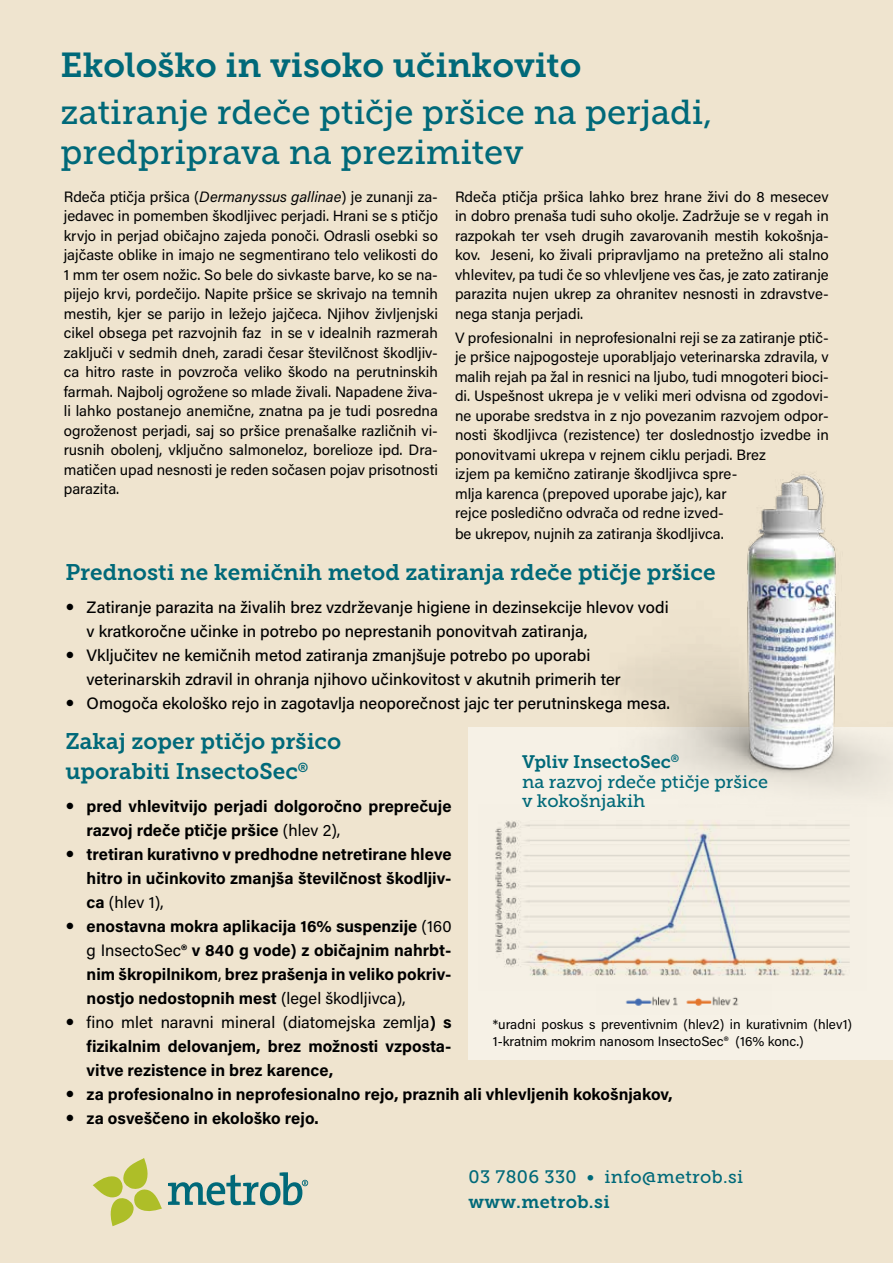
<style>
.page{position:relative;width:893px;height:1263px;background:#efe4cf}
.page>*{position:absolute;margin:0;border:0;box-sizing:border-box;transform-origin:0 0}
.t1{font:34.5px/40.5px "Museo Slab 500";color:#006979}
.t2{font:34.5px "Museo Slab 700";color:#006979}
.t3{font:22.5px/30px "Museo Slab 700";color:#006979}
.t4{font:18px/19.4px "Museo Slab 500";color:#006979}
.t5{font:18px "Museo Slab 500";letter-spacing:.02em;color:#006979}
.t6{font:18px "Museo Slab 700";color:#006979}
.t7{font:18px "Museo Slab 700";letter-spacing:.02em;color:#006979}
.t8{font:700 16.5px/24px "Acumin Pro";color:#000}
.t9{font:500 16.5px/24px "Acumin Pro";color:#000}
.t10{font:15px/19.5px "Acumin Pro";color:#000;text-align:justify}
.t11{font:13.5px/16.5px "Acumin Pro";color:#000}
.s1{font-style:italic}
.s2{font-weight:400}
</style>
<div class="page">
<div style="left:469px;top:727px;width:424px;height:333px;background:#f6f1e6"></div>
<img style="left:625px;top:473px;width:262px;height:317px">
<img style="left:495px;top:820px;width:355px;height:156px">
<img style="left:625px;top:996px;width:113px;height:10px">
<svg style="left:93px;top:1158px;width:69px;height:68px"></svg>
<svg style="left:168px;top:1172px;width:140px;height:33px"></svg>
<h1 class="t2" style="left:61px;top:45px;width:522px">Ekološko in visoko učinkovito</h1>
<h1 class="t1" style="left:61px;top:92px;width:653px">zatiranje rdeče ptičje pršice na perjadi, predpriprava na prezimitev</h1>
<p class="t10" style="left:64px;top:186px;width:376px">Rdeča ptičja pršica (<span class="s1">Dermanyssus gallinae</span>) je zunanji za&shy;jedavec in pomemben škodljivec perjadi. Hrani se s ptičjo krvjo in perjad običajno zajeda ponoči. Odrasli osebki so jajčaste oblike in imajo ne segmentirano telo velikosti do 1 mm ter osem nožic. So bele do sivkaste barve, ko se na&shy;pijejo krvi, pordečijo. Napite pršice se skrivajo na temnih mestih, kjer se parijo in ležejo jajčeca. Njihov življenjski cikel obsega pet razvojnih faz in se v idealnih razmerah zaključi v sedmih dneh, zaradi česar številčnost škodljiv&shy;ca hitro raste in povzroča veliko škodo na perutninskih farmah. Najbolj ogrožene so mlade živali. Napadene živa&shy;li lahko postanejo anemične, znatna pa je tudi posredna ogroženost perjadi, saj so pršice prenašalke različnih vi&shy;rusnih obolenj, vključno salmoneloz, borelioze ipd. Dra&shy;matičen upad nesnosti je reden sočasen pojav prisotnosti parazita.</p>
<p class="t10" style="left:455px;top:186px;width:375px">Rdeča ptičja pršica lahko brez hrane živi do 8 mesecev in dobro prenaša tudi suho okolje. Zadržuje se v regah in razpokah ter vseh drugih zavarovanih mestih kokošnja&shy;kov. Jeseni, ko živali pripravljamo na pretežno ali stalno vhlevitev, pa tudi če so vhlevljene ves čas, je zato zatiranje parazita nujen ukrep za ohranitev nesnosti in zdravstve&shy;nega stanja perjadi.</p>
<p class="t10" style="left:455px;top:327px;width:375px;text-align:left">V profesionalni in neprofesionalni reji se za zatiranje ptič&shy;je pršice najpogosteje uporabljajo veterinarska zdravila, v malih rejah pa žal in resnici na ljubo, tudi mnogoteri bioci&shy;di. Uspešnost ukrepa je v veliki meri odvisna od zgodovi&shy;ne uporabe sredstva in z njo povezanim razvojem odpor&shy;nosti škodljivca (rezistence) ter doslednostjo izvedbe in ponovitvami ukrepa v rejnem ciklu perjadi. Brez<br>izjem pa kemično zatiranje škodljivca spre-<br>mlja karenca (prepoved uporabe jajc), kar<br>rejce posledično odvrača od redne izved-</p>
<p class="t10" style="left:455px;top:523px;width:270px">be ukrepov, nujnih za zatiranja škodljivca.</p>
<h2 class="t3" style="left:65px;top:557px;width:652px">Prednosti ne kemičnih metod zatiranja rdeče ptičje pršice</h2>
<p class="t9" style="left:87px;top:594px;width:585px">Zatiranje parazita na živalih brez vzdrževanje higiene in dezinsekcije hlevov vodi v kratkoročne učinke in potrebo po neprestanih ponovitvah zatiranja,<br>Vključitev ne kemičnih metod zatiranja zmanjšuje potrebo po uporabi veterinarskih zdravil in ohranja njihovo učinkovitost v akutnih primerih ter Omogoča ekološko rejo in zagotavlja neoporečnost jajc ter perutninskega mesa.</p>
<h2 class="t3" style="left:65px;top:726px;width:277px">Zakaj zoper ptičjo pršico uporabiti InsectoSec<sup>®</sup></h2>
<p class="t8" style="left:87px;top:793px;width:587px">pred vhlevitvijo perjadi dolgoročno preprečuje<br>razvoj rdeče ptičje pršice <span class="s2">(hlev 2),<br></span>tretiran kurativno v predhodne netretirane hleve<br>hitro in učinkovito zmanjša številčnost škodljiv-<br>ca <span class="s2">(hlev 1),<br></span>enostavna mokra aplikacija 16% suspenzije <span class="s2">(160<br>g InsectoSec</span>® v 840 g vode) z običajnim nahrbt-<br>nim škropilnikom<span class="s2">,</span> brez prašenja in veliko pokriv-<br>nostjo nedostopnih mest <span class="s2">(legel škodljivca),<br>fino mlet naravni mineral (diatomejska zemlja</span>) s<br>fizikalnim delovanjem, brez možnosti vzposta-<br>vitve rezistence in brez karence,<br>za profesionalno in neprofesionalno rejo, praznih ali vhlevljenih kokošnjakov, za osveščeno in ekološko rejo.</p>
<p class="t6" style="left:522px;top:752px;width:159px">Vpliv InsectoSec<sup>®</sup></p>
<p class="t4" style="left:522px;top:772px;width:248px">na razvoj rdeče ptičje pršice v kokošnjakih</p>
<p class="t11" style="left:493px;top:1015px;width:361px">*uradni poskus s preventivnim (hlev2) in kurativnim (hlev1)<br>1-kratnim mokrim nanosom InsectoSec® (16% konc.)</p>
<p class="t5" style="left:469px;top:1167px;width:276px">03 7806 330 • info@metrob.si</p>
<p class="t7" style="left:469px;top:1191px;width:143px">www.metrob.si</p>
</div>
